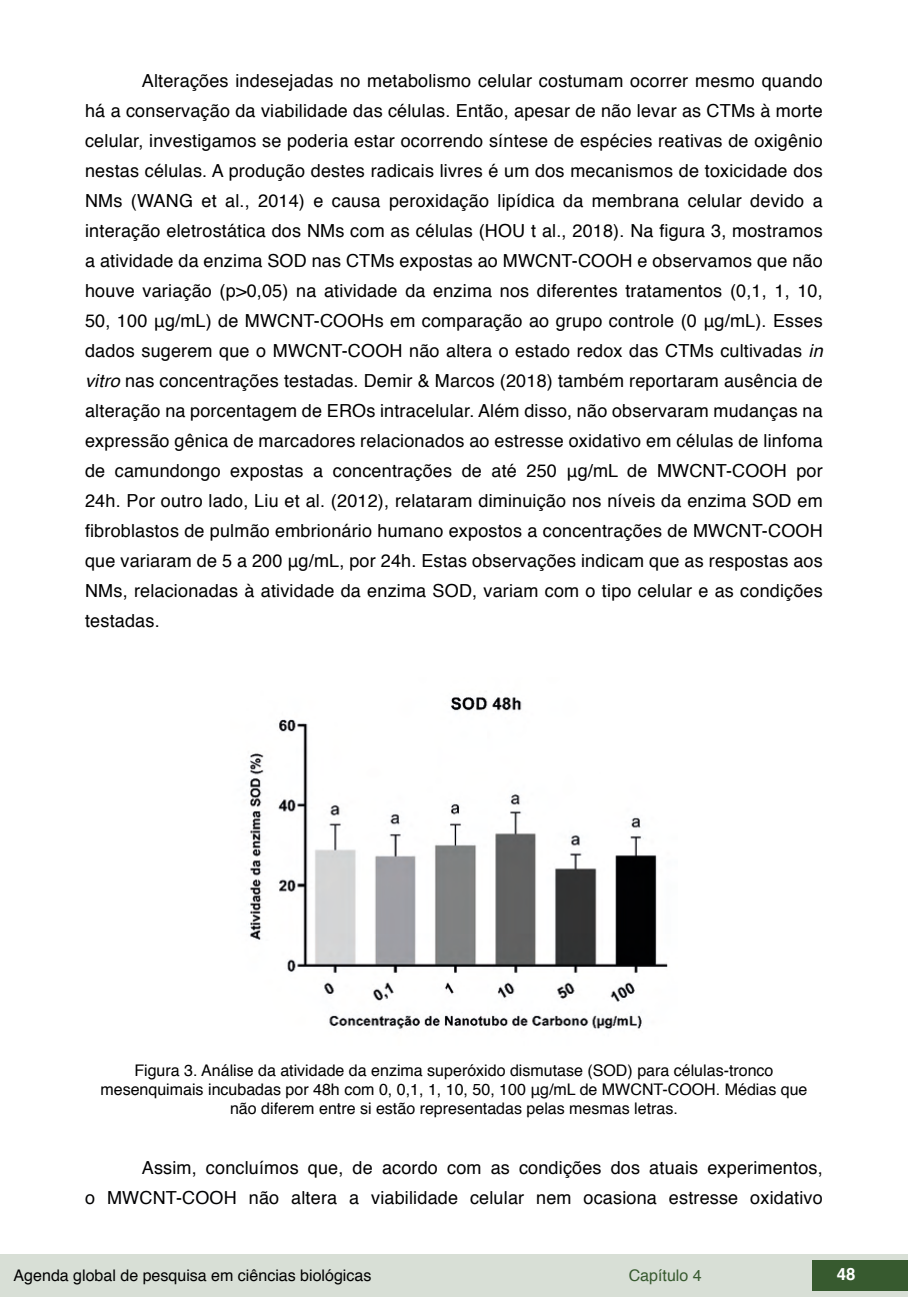
<style>
.page{position:relative;width:908px;height:1304px;background:#fff}
.page>*{position:absolute;margin:0;border:0;box-sizing:border-box;transform-origin:0 0}
.t1{font:18px/30px "Helvetica";letter-spacing:.01em;color:#000;text-align:justify}
.t2{font:18px/30px "Helvetica";letter-spacing:.01em;color:#020203;text-align:right}
.t3{font:700 16.8px "Helvetica";color:#fff}
.t4{font:16px/19.2px "Helvetica";color:#000;text-align:center}
.t5{font:16px "Helvetica";color:#375a2f}
.s1{font-style:italic}
.s2{color:#020203}
</style>
<div class="page">
<div style="left:0;top:1254px;width:906px;height:43px;background:#d8dfd6"></div>
<div style="left:812px;top:1261px;width:95px;height:30px;background:#375a2f"></div>
<img style="left:248px;top:697px;width:420px;height:332px">
<p class="t1" style="left:85px;top:66px;width:738px;text-indent:57px">Alterações indesejadas no metabolismo celular costumam ocorrer mesmo quando há a conservação da viabilidade das células. Então, apesar de não levar as CTMs à morte celular, investigamos se poderia estar ocorrendo síntese de espécies reativas de oxigênio nestas células. A produção destes radicais livres é um dos mecanismos de toxicidade dos NMs (WANG et al., 2014) e causa peroxidação lipídica da membrana celular devido a interação eletrostática dos NMs com as células (HOU t al., 2018). Na figura 3, mostramos a atividade da enzima SOD nas CTMs expostas ao MWCNT-COOH e observamos que não houve variação (p&gt;0,05) na atividade da enzima nos diferentes tratamentos (0,1, 1, 10, 50, 100 μg/mL) de MWCNT-COOHs em comparação ao grupo controle (0 μg/mL). Esses dados sugerem que o MWCNT-COOH não altera o estado redox das CTMs cultivadas <span class="s1">in vitro</span> nas concentrações testadas. Demir &amp; Marcos (2018) também reportaram ausência de alteração na porcentagem de EROs intracelular. Além disso, não observaram mudanças na expressão gênica de marcadores relacionados ao estresse oxidativo em células de linfoma de camundongo expostas a concentrações de até 250 μg/mL de MWCNT-COOH por 24h. Por outro lado, Liu et al. (2012), relataram diminuição nos níveis da enzima SOD em fibroblastos de pulmão embrionário humano expostos a concentrações de MWCNT-COOH que variaram de 5 a 200 μg/mL, por 24h. Estas observações indicam que as respostas aos NMs, relacionadas à atividade da enzima SOD, variam com o tipo celular e as condições testadas.</p>
<p class="t4" style="left:100px;top:1061px;width:708px">Figura 3. Análise da atividade da enzima superóxido dismutase (SOD) para células-tronco mesenquimais incubadas por 48h com 0, 0,1, 1, 10, 50, 100 <span class="s2">μg/mL de MWCNT-COOH. Médias que não diferem entre si estão representadas pelas mesmas letras.</span></p>
<p class="t2" style="left:85px;top:1153px;width:738px">Assim, concluímos que, de acordo com as condições dos atuais experimentos,<br>o MWCNT-COOH não altera a viabilidade celular nem ocasiona estresse oxidativo</p>
<p class="t4" style="left:14px;top:1266px;width:359px">Agenda global de pesquisa em ciências biológicas</p>
<p class="t5" style="left:628px;top:1263px;width:74px">Capítulo 4</p>
<p class="t3" style="left:836px;top:1261px;width:20px">48</p>
</div>
